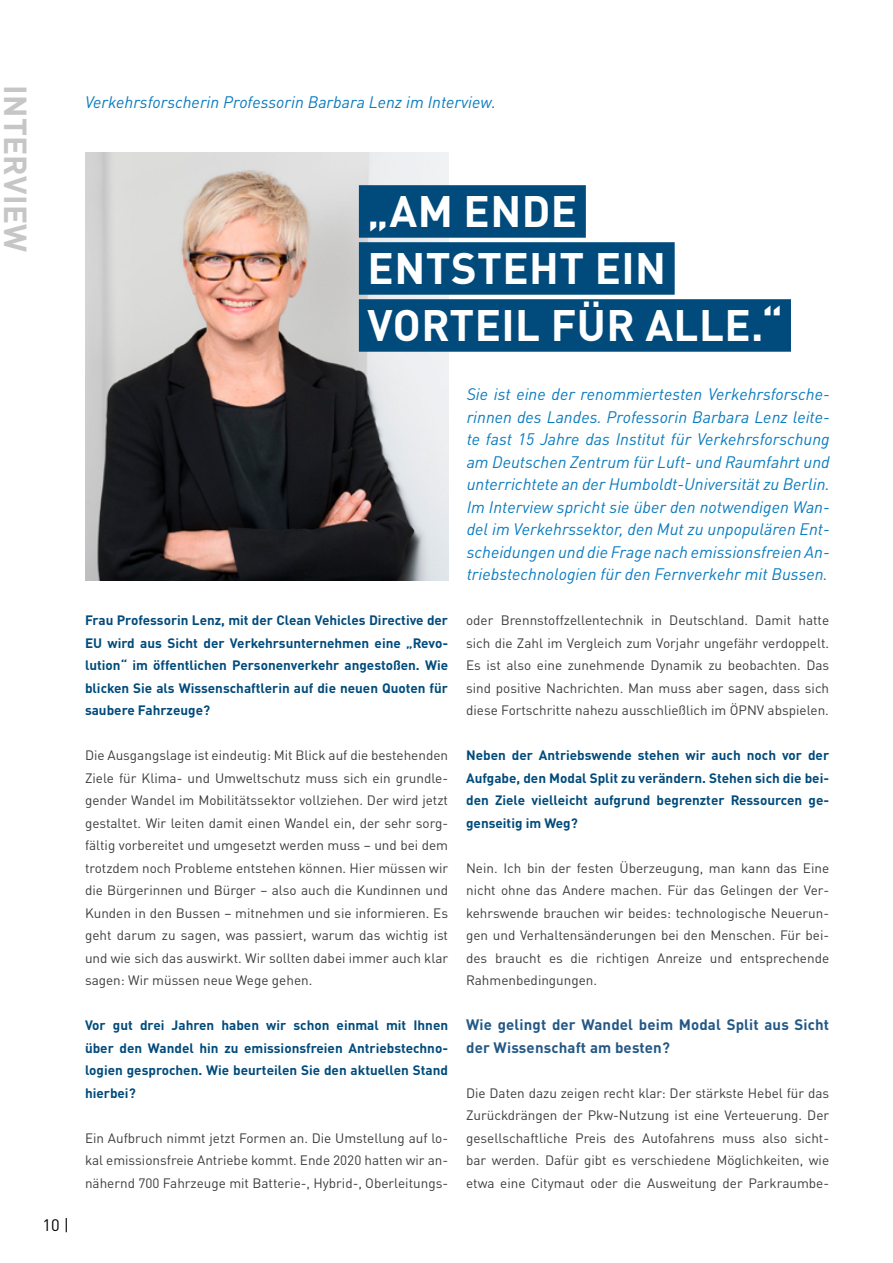
<style>
.page{position:relative;width:893px;height:1263px;background:#fff}
.page>*{position:absolute;margin:0;border:0;box-sizing:border-box;transform-origin:0 0}
.Überschrift_-blau_ma{font:700 43.5px "DIN Pro";letter-spacing:.01em;color:#fff}
.t1{font:700 31.5px "DIN Pro";letter-spacing:.01em;color:#c6c6c6}
.Teaser_Subhead{font:italic 16.5px/22.5px "DIN Pro";color:#097bbf;text-align:justify}
.t2{font:16.5px "DIN Pro";color:#000}
.Fließtext{font:700 15px/22.5px "DIN Pro";letter-spacing:.01em;color:#235886}
.Fließtext-2{font:13.5px/22.5px "DIN Pro";color:#3c3c3b;text-align:justify}
.Fließtext-3{font:700 13.5px/22.5px "DIN Pro";color:#004b7c;text-align:justify}
</style>
<div class="page">
<img style="left:85px;top:153px;width:363px;height:427px">
<div style="left:359px;top:185px;width:227px;height:53px;background:#004b7c"></div>
<div style="left:359px;top:242px;width:316px;height:53px;background:#004b7c"></div>
<div style="left:359px;top:299px;width:432px;height:53px;background:#004b7c"></div>
<p class="t1" style="left:42px;top:85px;width:168px;rotate:90deg">INTERVIEW</p>
<p class="Teaser_Subhead" style="left:85px;top:89px;width:412px">Verkehrsforscherin Professorin Barbara Lenz im Interview.</p>
<p class="Überschrift_-blau_ma" style="left:367px;top:175px;width:211px">„AM ENDE</p>
<p class="Überschrift_-blau_ma" style="left:368px;top:232px;width:300px">ENTSTEHT EIN</p>
<p class="Überschrift_-blau_ma" style="left:368px;top:289px;width:417px">VORTEIL FÜR ALLE.“</p>
<p class="t2" style="left:43px;top:1212px;width:28px">10 |</p>
<p class="Fließtext-3" style="left:85px;top:607px;width:365px">Frau Professorin Lenz, mit der Clean Vehicles Directive der EU wird aus Sicht der Verkehrsunternehmen eine „Revo&shy;lution“ im öffentlichen Personenverkehr angestoßen. Wie blicken Sie als Wissenschaftlerin auf die neuen Quoten für saubere Fahrzeuge?</p>
<p class="Fließtext-2" style="left:85px;top:743px;width:365px">Die Ausgangslage ist eindeutig: Mit Blick auf die bestehenden Ziele für Klima- und Umweltschutz muss sich ein grundle&shy;gender Wandel im Mobilitätssektor vollziehen. Der wird jetzt gestaltet. Wir leiten damit einen Wandel ein, der sehr sorg&shy;fältig vorbereitet und umgesetzt werden muss – und bei dem trotzdem noch Probleme entstehen können. Hier müssen wir die Bürgerinnen und Bürger – also auch die Kundinnen und Kunden in den Bussen – mitnehmen und sie informieren. Es geht darum zu sagen, was passiert, warum das wichtig ist und wie sich das auswirkt. Wir sollten dabei immer auch klar sagen: Wir müssen neue Wege gehen.</p>
<p class="Fließtext-3" style="left:85px;top:1012px;width:365px">Vor gut drei Jahren haben wir schon einmal mit Ihnen über den Wandel hin zu emissionsfreien Antriebstechno&shy;logien gesprochen. Wie beurteilen Sie den aktuellen Stand hierbei?</p>
<p class="Fließtext-2" style="left:85px;top:1125px;width:365px">Ein Aufbruch nimmt jetzt Formen an. Die Umstellung auf lo&shy;kal emissionsfreie Antriebe kommt. Ende 2020 hatten wir an&shy;nähernd 700 Fahrzeuge mit Batterie-, Hybrid-, Oberleitungs-</p>
<p class="Teaser_Subhead" style="left:467px;top:382px;width:365px">Sie ist eine der renommiertesten Verkehrsforsche&shy;rinnen des Landes. Professorin Barbara Lenz leite&shy;te fast 15 Jahre das Institut für Verkehrsforschung am Deutschen Zentrum für Luft- und Raumfahrt und unterrichtete an der Humboldt-Universität zu Berlin.<br>Im Interview spricht sie über den notwendigen Wan&shy;del im Verkehrssektor, den Mut zu unpopulären Ent&shy;scheidungen und die Frage nach emissionsfreien An&shy;triebstechnologien für den Fernverkehr mit Bussen.</p>
<p class="Fließtext-2" style="left:466px;top:608px;width:365px">oder Brennstoffzellentechnik in Deutschland. Damit hatte sich die Zahl im Vergleich zum Vorjahr ungefähr verdoppelt.<br>Es ist also eine zunehmende Dynamik zu beobachten. Das sind positive Nachrichten. Man muss aber sagen, dass sich diese Fortschritte nahezu ausschließlich im ÖPNV abspielen.</p>
<p class="Fließtext-3" style="left:466px;top:742px;width:365px">Neben der Antriebswende stehen wir auch noch vor der Aufgabe, den Modal Split zu verändern. Stehen sich die bei&shy;den Ziele vielleicht aufgrund begrenzter Ressourcen ge&shy;genseitig im Weg?</p>
<p class="Fließtext-2" style="left:466px;top:855px;width:365px">Nein. Ich bin der festen Überzeugung, man kann das Eine nicht ohne das Andere machen. Für das Gelingen der Ver&shy;kehrswende brauchen wir beides: technologische Neuerun&shy;gen und Verhaltensänderungen bei den Menschen. Für bei&shy;des braucht es die richtigen Anreize und entsprechende Rahmenbedingungen.</p>
<p class="Fließtext" style="left:466px;top:1012px;width:365px">Wie gelingt der Wandel beim Modal Split aus Sicht der Wissenschaft am besten?</p>
<p class="Fließtext-2" style="left:466px;top:1080px;width:365px">Die Daten dazu zeigen recht klar: Der stärkste Hebel für das Zurückdrängen der Pkw-Nutzung ist eine Verteuerung. Der gesellschaftliche Preis des Autofahrens muss also sicht&shy;bar werden. Dafür gibt es verschiedene Möglichkeiten, wie etwa eine Citymaut oder die Ausweitung der Parkraumbe-</p>
</div>
